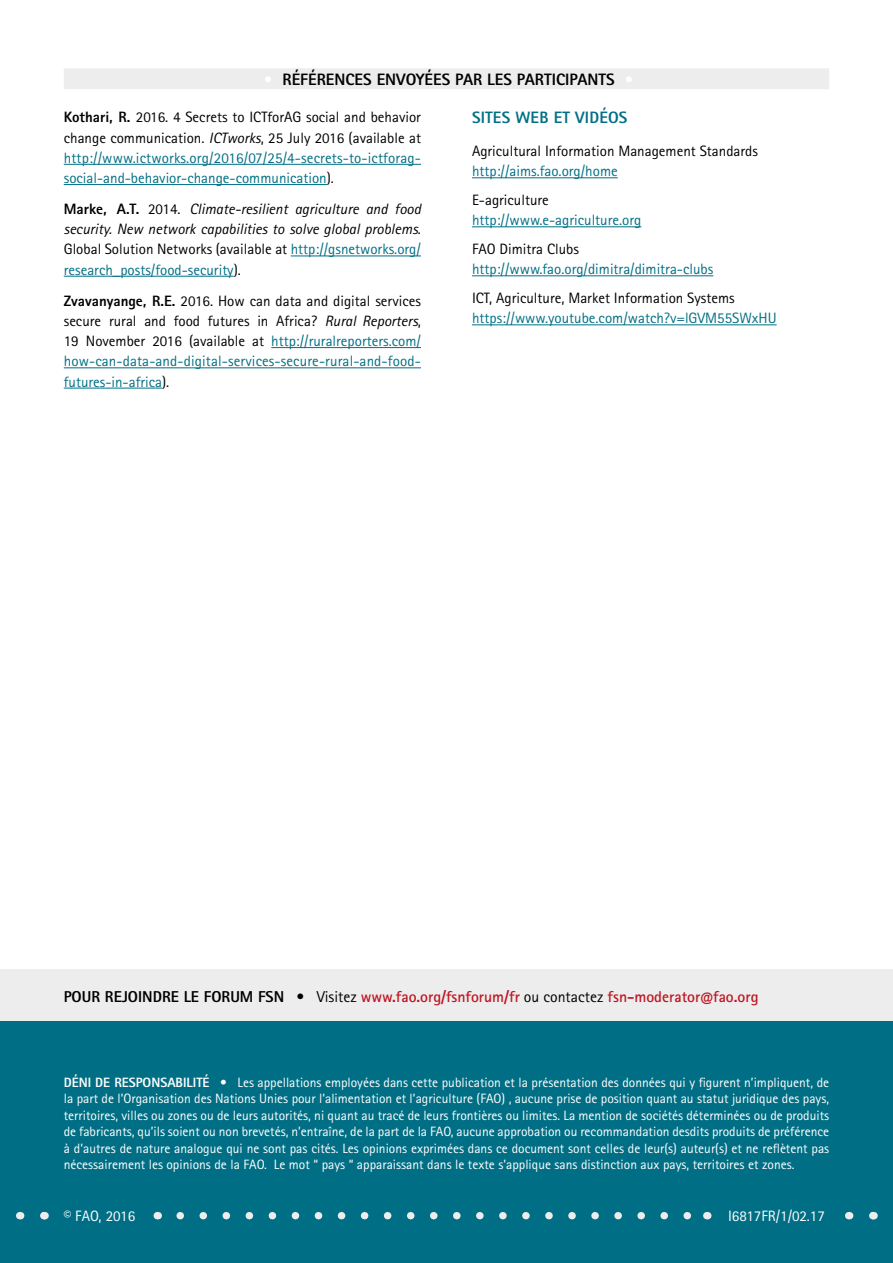
<style>
.page{position:relative;width:893px;height:1263px;background:#fff}
.page>*{position:absolute;margin:0;border:0;box-sizing:border-box;transform-origin:0 0}
.t1{font:800 16.5px "Rotis Sans Serif Std";color:#000}
.t2{font:800 16.5px "Rotis Sans Serif Std";letter-spacing:.01em;color:#006f85}
.t3{font:700 15.75px "Rotis Sans Serif Std";color:#be1622}
.t4{font:15px/20.2px "Rotis Sans Serif Std";color:#006f85;text-align:justify}
.t5{font:italic 15px/20.2px "Rotis Sans Serif Std";color:#000;text-align:justify}
.t6{font:15px "Rotis Sans Serif Std";color:#000}
.t7{font:15px "Rotis Sans Serif Std";color:#fff}
.t8{font:13.5px/16.5px "Rotis Sans Serif Std";color:#fff;text-align:justify}
.s1{color:#fff}
.s2{font-weight:800;color:#000}
.s3{color:#000}
.s4{font-style:italic;color:#000}
.s5{font-weight:800;font-style:normal}
.s6{font-style:normal}
.s7{font-style:normal;color:#006f85}
.s8{font-weight:400;color:#000}
.s9{font-weight:800}
</style>
<div class="page">
<div style="left:0;top:1020px;width:893px;height:243px;background:#006f85"></div>
<svg style="left:40px;top:1212px;width:5px;height:7px"></svg>
<svg style="left:869px;top:1212px;width:5px;height:7px"></svg>
<svg style="left:180px;top:1212px;width:511px;height:7px"></svg>
<div style="left:0;top:969px;width:893px;height:51px;background:#ededed"></div>
<div style="left:64px;top:68px;width:765px;height:21px;background:#ededed"></div>
<hr style="left:64px;top:164px;width:357px;height:1px;background:#006f85">
<hr style="left:64px;top:184px;width:263px;height:1px;background:#006f85">
<hr style="left:291px;top:256px;width:130px;height:1px;background:#006f85">
<hr style="left:64px;top:276px;width:170px;height:1px;background:#006f85">
<hr style="left:271px;top:347px;width:150px;height:1px;background:#006f85">
<hr style="left:64px;top:367px;width:357px;height:1px;background:#006f85">
<hr style="left:64px;top:388px;width:98px;height:1px;background:#006f85">
<hr style="left:472px;top:177px;width:146px;height:1px;background:#006f85">
<hr style="left:472px;top:226px;width:169px;height:1px;background:#006f85">
<hr style="left:472px;top:275px;width:241px;height:1px;background:#006f85">
<hr style="left:472px;top:324px;width:305px;height:1px;background:#006f85">
<p class="t1" style="left:264px;top:69px;width:372px"><span class="s1">•</span> RÉFÉRENCES ENVOYÉES PAR LES PARTICIPANTS <span class="s1">•</span></p>
<p class="t4" style="left:64px;top:107px;width:359px"><span class="s2">Kothari, R.</span> <span class="s3">2016. 4 Secrets to ICTforAG social and behavior change communication.</span> <span class="s4">ICTworks</span><span class="s3">, 25 July 2016 (available at </span>http://www.ictworks.org/2016/07/25/4-secrets-to-ictforag&shy;social-and-behavior-change-communication<span class="s3">).</span></p>
<p class="t5" style="left:64px;top:199px;width:359px"><span class="s5">Marke, A.T.</span> <span class="s6">2014.</span> Climate-resilient agriculture and food security. New network capabilities to solve global problems<span class="s6">.<br>Global Solution Networks (available at</span> <span class="s7">http://gsnetworks.org/ research_posts/food-security</span><span class="s6">).</span></p>
<p class="t4" style="left:64px;top:290px;width:359px"><span class="s2">Zvavanyange, R.E.</span> <span class="s3">2016. How can data and digital services secure rural and food futures in Africa?</span> <span class="s4">Rural Reporters</span><span class="s3">, 19 November 2016 (available at</span> http://ruralreporters.com/ how-can-data-and-digital-services-secure-rural-and-food&shy;futures-in-africa<span class="s3">).</span></p>
<p class="t2" style="left:472px;top:107px;width:176px">SITES WEB ET VIDÉOS <span class="s1">•</span></p>
<p class="t6" style="left:472px;top:142px;width:288px">Agricultural Information Management Standards</p>
<p class="t4" style="left:472px;top:161px;width:147px">http://aims.fao.org/home</p>
<p class="t6" style="left:472px;top:191px;width:78px">E-agriculture</p>
<p class="t4" style="left:472px;top:210px;width:171px">http://www.e-agriculture.org</p>
<p class="t6" style="left:472px;top:240px;width:108px">FAO Dimitra Clubs</p>
<p class="t4" style="left:472px;top:259px;width:243px">http://www.fao.org/dimitra/dimitra-clubs</p>
<p class="t6" style="left:472px;top:289px;width:264px">ICT, Agriculture, Market Information Systems</p>
<p class="t4" style="left:472px;top:308px;width:306px">https://www.youtube.com/watch?v=lGVM55SWxHU</p>
<p class="t3" style="left:64px;top:986px;width:696px"><span class="s2">POUR REJOINDRE LE FORUM FSN</span> <span class="s8">• Visitez</span> www.fao.org/fsnforum/fr <span class="s8">ou contactez</span> fsn-moderator@fao.org</p>
<p class="t8" style="left:64px;top:1074px;width:767px"><span class="s9">DÉNI DE RESPONSABILITÉ</span> • Les appellations employées dans cette publication et la présentation des données qui y figurent n’impliquent, de la part de l’Organisation des Nations Unies pour l’alimentation et l’agriculture (FAO) , aucune prise de position quant au statut juridique des pays, territoires, villes ou zones ou de leurs autorités, ni quant au tracé de leurs frontières ou limites. La mention de sociétés déterminées ou de produits de fabricants, qu’ils soient ou non brevetés, n’entraîne, de la part de la FAO, aucune approbation ou recommandation desdits produits de préférence à d’autres de nature analogue qui ne sont pas cités. Les opinions exprimées dans ce document sont celles de leur(s) auteur(s) et ne reflètent pas nécessairement les opinions de la FAO. Le mot “ pays “ apparaissant dans le texte s’applique sans distinction aux pays, territoires et zones.</p>
<p class="t7" style="left:64px;top:1207px;width:73px">© FAO, 2016</p>
<p class="t7" style="left:728px;top:1207px;width:98px">I6817FR/1/02.17</p>
</div>
